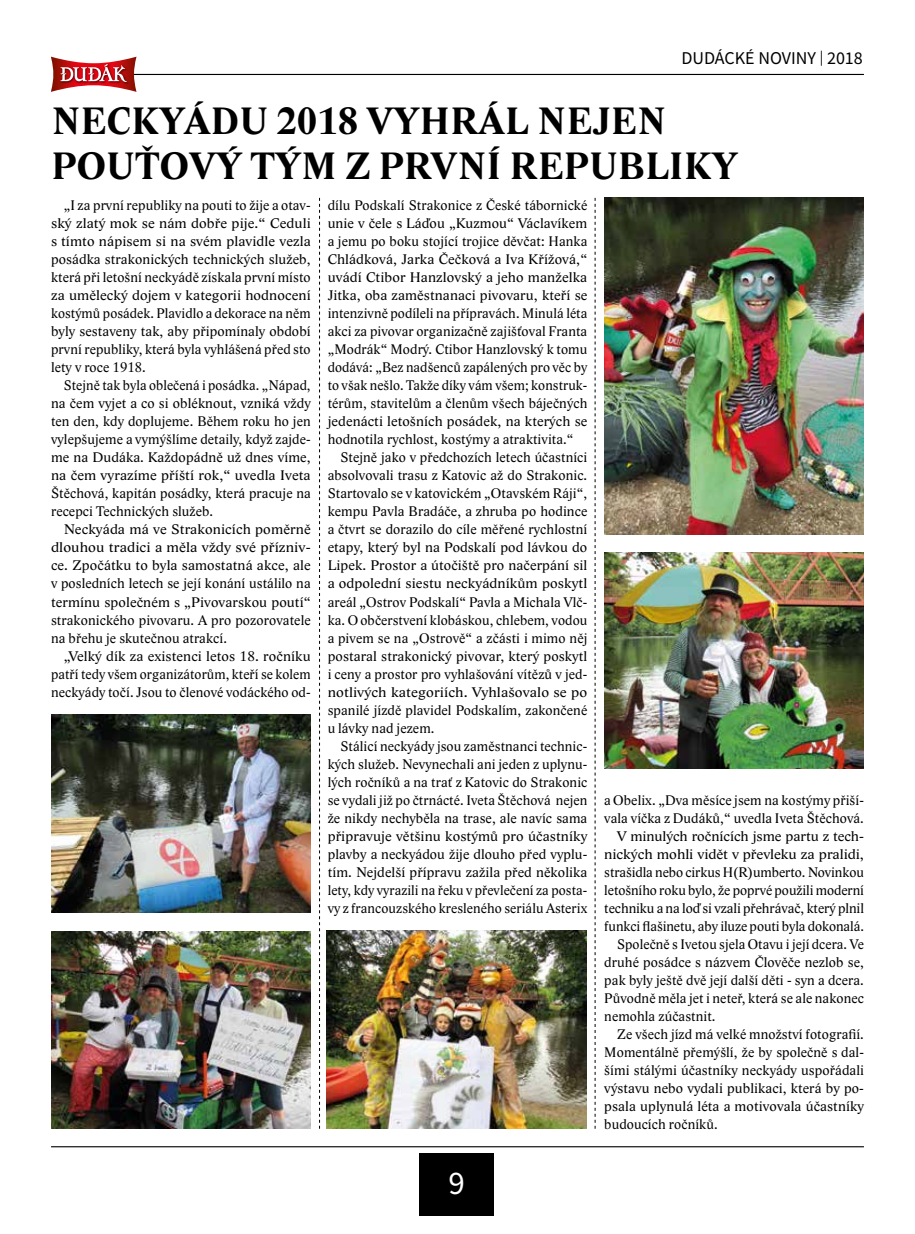
<style>
.page{position:relative;width:915px;height:1234px;background:#fff}
.page>*{position:absolute;margin:0;border:0;box-sizing:border-box;transform-origin:0 0}
.t1{font:700 39px/45px "Lido STF";letter-spacing:.015em;color:#000}
.t2{font:33px "Source Sans Pro";color:#fff}
.t3{font:18px "Source Sans Pro";color:#000}
.t4{font:14.25px/18px "Lido STF";letter-spacing:.01em;color:#000;text-align:justify}
.t5{font:14.25px/18px "Lido STF";letter-spacing:.01em;color:#000;text-align:justify;scale:1.07 1}
.t6{font:14.25px "Lido STF";letter-spacing:.01em;color:#000;scale:1.04 1}
.t7{font:14.25px/18px "Lido STF";letter-spacing:.01em;color:#000;text-align:justify;scale:1.05 1}
.t8{font:14.25px "Lido STF";letter-spacing:.01em;color:#000;scale:1.09 1}
.t9{font:14.25px "Lido STF";letter-spacing:.01em;color:#000;scale:1.06 1}
.s1{font-size:15px}
</style>
<div class="page">
<hr style="left:51px;top:1145px;width:812px;height:1px;background:#000">
<div style="left:418px;top:1152px;width:75px;height:62px;background:#000"></div>
<hr style="left:68px;top:74px;width:795px;height:1px;background:#000">
<svg style="left:51px;top:57px;width:85px;height:35px"></svg>
<svg style="left:319px;top:198px;width:1px;height:930px"></svg>
<svg style="left:594px;top:198px;width:1px;height:930px"></svg>
<img style="left:604px;top:198px;width:259px;height:336px">
<img style="left:51px;top:931px;width:259px;height:197px">
<img style="left:604px;top:552px;width:259px;height:216px">
<img style="left:326px;top:930px;width:259px;height:198px">
<img style="left:51px;top:714px;width:259px;height:198px">
<p class="t3" style="left:681px;top:47px;width:183px">DUDÁCKÉ NOVINY <span class="s1">|</span> 2018</p>
<h1 class="t1" style="left:51px;top:100px;width:687px">NECKYÁDU 2018 VYHRÁL NEJEN<br>POUŤOVÝ TÝM Z PRVNÍ REPUBLIKY</h1>
<p class="t4" style="left:51px;top:196px;width:261px;text-indent:13px">„I za první republiky na pouti to žije a otav&shy;ský zlatý mok se nám dobře pije.“ Ceduli s tímto nápisem si na svém plavidle vezla posádka strakonických technických služeb, která při letošní neckyádě získala první místo za umělecký dojem v kategorii hodnocení kostýmů posádek. Plavidlo a dekorace na něm byly sestaveny tak, aby připomínaly období první republiky, která byla vyhlášená před sto lety v roce 1918.</p>
<p class="t4" style="left:51px;top:376px;width:261px;text-indent:13px">Stejně tak byla oblečená i posádka. „Nápad, na čem vyjet a co si obléknout, vzniká vždy ten den, kdy doplujeme. Během roku ho jen vylepšujeme a vymýšlíme detaily, když zajde&shy;me na Dudáka. Každopádně už dnes víme, na čem vyrazíme příští rok,“ uvedla Iveta Štěchová, kapitán posádky, která pracuje na recepci Technických služeb.</p>
<p class="t5" style="left:51px;top:520px;width:244px;text-indent:13px">Neckyáda má ve Strakonicích poměrně dlouhou tradici a měla vždy své přízniv&shy;ce. Zpočátku to byla samostatná akce, ale v posledních letech se její konání ustálilo na termínu společném s „Pivovarskou poutí“ strakonického pivovaru. A pro pozorovatele na břehu je skutečnou atrakcí.</p>
<p class="t7" style="left:51px;top:646px;width:249px;text-indent:13px">„Velký dík za existenci letos 18. ročníku patří tedy všem organizátorům, kteří se kolem neckyády točí. Jsou to členové vodáckého od-</p>
<p class="t4" style="left:327px;top:196px;width:261px">dílu Podskalí Strakonice z České tábornické</p>
<p class="t4" style="left:327px;top:214px;width:261px">unie v čele s Láďou „Kuzmou“ Václavíkem</p>
<p class="t4" style="left:327px;top:232px;width:261px">a jemu po boku stojící trojice děvčat: Hanka</p>
<p class="t7" style="left:327px;top:250px;width:249px">Chládková, Jarka Čečková a Iva Křížová,“</p>
<p class="t9" style="left:327px;top:269px;width:246px">uvádí Ctibor Hanzlovský a jeho manželka</p>
<p class="t7" style="left:327px;top:286px;width:249px">Jitka, oba zaměstnanaci pivovaru, kteří se</p>
<p class="t4" style="left:327px;top:304px;width:261px">intenzivně podíleli na přípravách. Minulá léta</p>
<p class="t4" style="left:327px;top:322px;width:261px">akci za pivovar organizačně zajišťoval Franta</p>
<p class="t4" style="left:327px;top:340px;width:261px">„Modrák“ Modrý. Ctibor Hanzlovský k tomu</p>
<p class="t4" style="left:327px;top:358px;width:261px">dodává: „Bez nadšenců zapálených pro věc by</p>
<p class="t4" style="left:327px;top:376px;width:261px">to však nešlo. Takže díky vám všem; konstruk-</p>
<p class="t4" style="left:327px;top:394px;width:261px">térům, stavitelům a členům všech báječných</p>
<p class="t6" style="left:327px;top:413px;width:251px">jedenácti letošních posádek, na kterých se</p>
<p class="t4" style="left:327px;top:430px;width:247px">hodnotila rychlost, kostýmy a atraktivita.“</p>
<p class="t4" style="left:340px;top:448px;width:248px">Stejně jako v předchozích letech účastníci</p>
<p class="t4" style="left:327px;top:466px;width:261px">absolvovali trasu z Katovic až do Strakonic.</p>
<p class="t4" style="left:327px;top:484px;width:261px">Startovalo se v katovickém „Otavském Ráji“,</p>
<p class="t4" style="left:327px;top:502px;width:261px">kempu Pavla Bradáče, a zhruba po hodince</p>
<p class="t4" style="left:327px;top:520px;width:261px">a čtvrt se dorazilo do cíle měřené rychlostní</p>
<p class="t6" style="left:327px;top:539px;width:251px">etapy, který byl na Podskalí pod lávkou do</p>
<p class="t6" style="left:327px;top:557px;width:251px">Lipek. Prostor a útočiště pro načerpání sil</p>
<p class="t5" style="left:327px;top:574px;width:244px">a odpolední siestu neckyádníkům poskytl</p>
<p class="t4" style="left:327px;top:592px;width:261px">areál „Ostrov Podskalí“ Pavla a Michala Vlč-</p>
<p class="t4" style="left:327px;top:610px;width:261px">ka. O občerstvení klobáskou, chlebem, vodou</p>
<p class="t4" style="left:327px;top:628px;width:261px">a pivem se na „Ostrově“ a zčásti i mimo něj</p>
<p class="t6" style="left:327px;top:647px;width:251px">postaral strakonický pivovar, který poskytl</p>
<p class="t4" style="left:327px;top:664px;width:261px">i ceny a prostor pro vyhlašování vítězů v jed-</p>
<p class="t8" style="left:327px;top:683px;width:239px">notlivých kategoriích. Vyhlašovalo se po</p>
<p class="t4" style="left:327px;top:700px;width:261px">spanilé jízdě plavidel Podskalím, zakončené</p>
<p class="t4" style="left:327px;top:718px;width:108px">u lávky nad jezem.</p>
<p class="t4" style="left:340px;top:736px;width:248px">Stálicí neckyády jsou zaměstnanci technic-</p>
<p class="t4" style="left:327px;top:754px;width:261px">kých služeb. Nevynechali ani jeden z uplynu-</p>
<p class="t4" style="left:327px;top:772px;width:261px">lých ročníků a na trať z Katovic do Strakonic</p>
<p class="t4" style="left:327px;top:790px;width:261px">se vydali již po čtrnácté. Iveta Štěchová nejen</p>
<p class="t4" style="left:327px;top:808px;width:261px">že nikdy nechyběla na trase, ale navíc sama</p>
<p class="t9" style="left:327px;top:827px;width:246px">připravuje většinu kostýmů pro účastníky</p>
<p class="t4" style="left:327px;top:844px;width:261px">plavby a neckyádou žije dlouho před vyplu-</p>
<p class="t4" style="left:327px;top:862px;width:261px">tím. Nejdelší přípravu zažila před několika</p>
<p class="t4" style="left:327px;top:880px;width:261px">lety, kdy vyrazili na řeku v převlečení za posta-</p>
<p class="t4" style="left:327px;top:898px;width:261px">vy z francouzského kresleného seriálu Asterix</p>
<p class="t4" style="left:604px;top:790px;width:261px">a Obelix. „Dva měsíce jsem na kostýmy přiší-</p>
<p class="t4" style="left:604px;top:808px;width:261px">vala víčka z Dudáků,“ uvedla Iveta Štěchová.</p>
<p class="t5" style="left:617px;top:826px;width:232px">V minulých ročnících jsme partu z tech-</p>
<p class="t8" style="left:604px;top:845px;width:239px">nických mohli vidět v převleku za pralidi,</p>
<p class="t4" style="left:604px;top:862px;width:261px">strašidla nebo cirkus H(R)umberto. Novinkou</p>
<p class="t4" style="left:604px;top:880px;width:261px">letošního roku bylo, že poprvé použili moderní</p>
<p class="t4" style="left:604px;top:898px;width:261px">techniku a na loď si vzali přehrávač, který plnil</p>
<p class="t4" style="left:604px;top:916px;width:261px">funkci flašinetu, aby iluze pouti byla dokonalá.</p>
<p class="t4" style="left:617px;top:934px;width:248px">Společně s Ivetou sjela Otavu i její dcera. Ve</p>
<p class="t4" style="left:604px;top:952px;width:261px">druhé posádce s názvem Člověče nezlob se,</p>
<p class="t4" style="left:604px;top:970px;width:261px">pak byly ještě dvě její další děti - syn a dcera.</p>
<p class="t4" style="left:604px;top:988px;width:261px">Původně měla jet i neteř, která se ale nakonec</p>
<p class="t4" style="left:604px;top:1006px;width:113px">nemohla zúčastnit.</p>
<p class="t4" style="left:617px;top:1024px;width:248px">Ze všech jízd má velké množství fotografií.</p>
<p class="t4" style="left:604px;top:1042px;width:261px">Momentálně přemýšlí, že by společně s dal-</p>
<p class="t4" style="left:604px;top:1060px;width:261px">šími stálými účastníky neckyády uspořádali</p>
<p class="t4" style="left:604px;top:1078px;width:261px">výstavu nebo vydali publikaci, která by po-</p>
<p class="t6" style="left:604px;top:1097px;width:251px">psala uplynulá léta a motivovala účastníky</p>
<p class="t4" style="left:604px;top:1114px;width:115px">budoucích ročníků.</p>
<h2 class="t2" style="left:448px;top:1161px;width:18px">9</h2>
</div>
